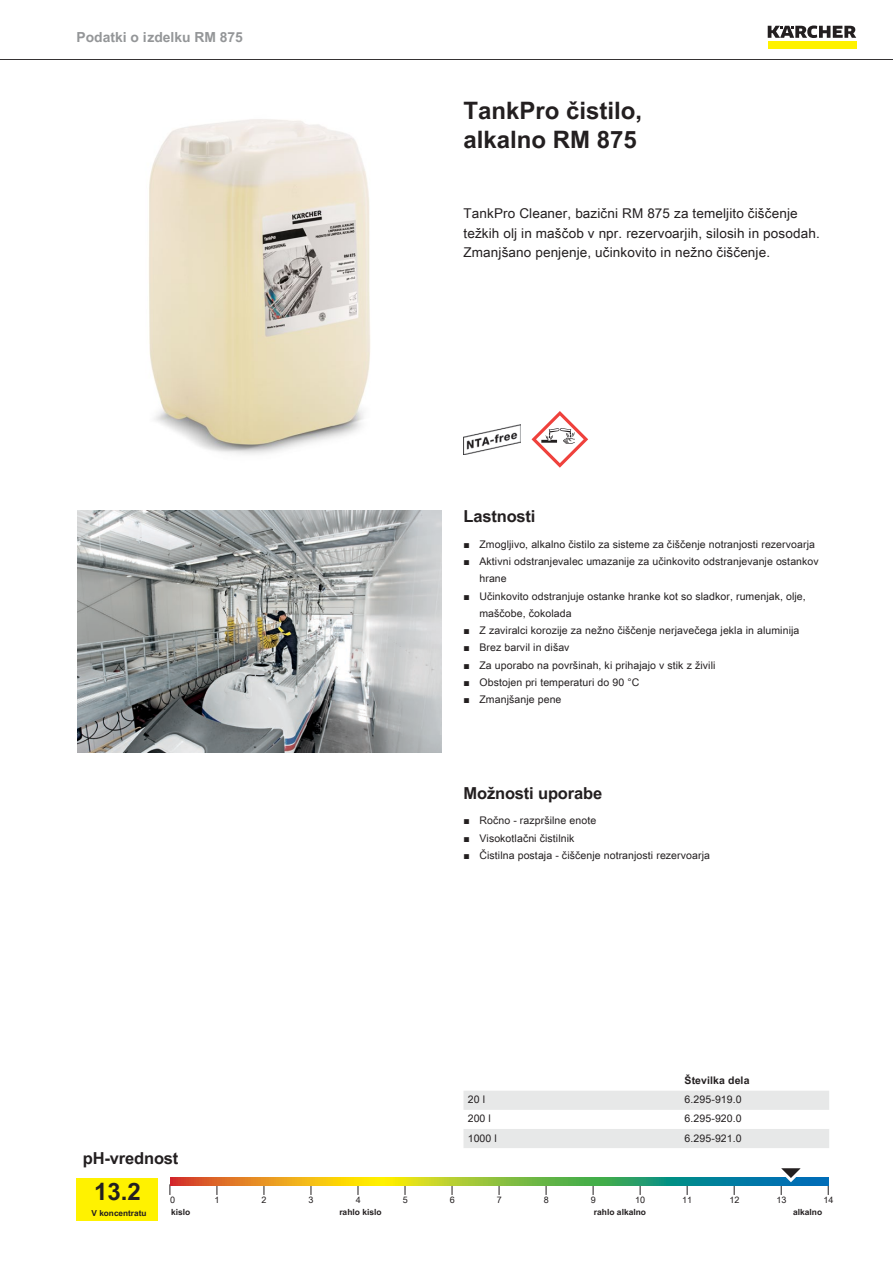
<style>
.page{position:relative;width:893px;height:1263px;background:#fff}
.page>*{position:absolute;margin:0;border:0;box-sizing:border-box;transform-origin:0 0}
.t1{font:700 24px/28.8px "Arial Unicode MS";color:#231f20}
.t2{font:700 16.5px "Arial Unicode MS";letter-spacing:-.01em;color:#231f20}
.t3{font:700 13.8px "Arial Unicode MS";color:#949698}
.t4{font:13.5px/19.5px "Arial Unicode MS";letter-spacing:.01em;color:#231f20}
.t5{font:10.5px/17.2px "Arial Unicode MS";letter-spacing:.01em;color:#231f20}
.t6{font:700 10.5px "Arial Unicode MS";letter-spacing:.01em;color:#231f20}
.t7{font:9px "Arial Unicode MS";color:#231f20}
.t8{font:700 8.4px "Arial Unicode MS";color:#231f20}
.t9{font:700 8.25px "Arial Unicode MS";color:#231f20}
.s1{font-family:"Arial"}
</style>
<div class="page">
<hr style="left:0;top:59px;width:893px;height:1px;background:#231f20">
<div style="left:768px;top:42px;width:88px;height:7px;background:#fff200"></div>
<svg style="left:768px;top:26px;width:88px;height:12px"></svg>
<img style="left:149px;top:119px;width:221px;height:336px">
<img style="left:463px;top:424px;width:57px;height:30px">
<svg style="left:531px;top:411px;width:57px;height:57px"></svg>
<img style="left:77px;top:510px;width:365px;height:243px">
<div style="left:77px;top:1178px;width:81px;height:42px;background:#fff200"></div>
<svg style="left:170px;top:1178px;width:658px;height:8px;background:#8aa445"></svg>
<svg style="left:773px;top:1168px;width:38px;height:27px"></svg>
<svg style="left:463px;top:1091px;width:366px;height:57px"></svg>
<h3 class="t3" style="left:77px;top:27px;width:168px">Podatki o izdelku RM 875</h3>
<h1 class="t1" style="left:463px;top:97px;width:180px">TankPro čistilo, alkalno RM 875</h1>
<p class="t4" style="left:463px;top:203px;width:358px">TankPro Cleaner, bazični RM 875 za temeljito čiščenje težkih olj in maščob v npr. rezervoarjih, silosih in posodah.<br>Zmanjšano penjenje, učinkovito in nežno čiščenje.</p>
<h2 class="t2" style="left:463px;top:504px;width:74px">Lastnosti</h2>
<p class="t5" style="left:463px;top:535px;width:353px"><span class="s1">■</span> Zmogljivo, alkalno čistilo za sisteme za čiščenje notranjosti rezervoarja</p>
<p class="t5" style="left:479px;top:553px;width:341px;text-indent:-16px"><span class="s1">■</span> Aktivni odstranjevalec umazanije za učinkovito odstranjevanje ostankov hrane</p>
<p class="t5" style="left:479px;top:587px;width:328px;text-indent:-16px"><span class="s1">■</span> Učinkovito odstranjuje ostanke hranke kot so sladkor, rumenjak, olje, maščobe, čokolada</p>
<p class="t5" style="left:463px;top:622px;width:337px"><span class="s1">■</span> Z zaviralci korozije za nežno čiščenje nerjavečega jekla in aluminija</p>
<p class="t5" style="left:463px;top:639px;width:108px"><span class="s1">■</span> Brez barvil in dišav</p>
<p class="t5" style="left:463px;top:656px;width:253px"><span class="s1">■</span> Za uporabo na površinah, ki prihajajo v stik z živili</p>
<p class="t5" style="left:463px;top:673px;width:177px"><span class="s1">■</span> Obstojen pri temperaturi do 90 °C</p>
<p class="t5" style="left:463px;top:691px;width:99px"><span class="s1">■</span> Zmanjšanje pene</p>
<h2 class="t2" style="left:463px;top:780px;width:140px">Možnosti uporabe</h2>
<p class="t5" style="left:463px;top:812px;width:134px"><span class="s1">■</span> Ročno - razpršilne enote</p>
<p class="t5" style="left:463px;top:829px;width:112px"><span class="s1">■</span> Visokotlačni čistilnik</p>
<p class="t5" style="left:463px;top:846px;width:248px"><span class="s1">■</span> Čistilna postaja - čiščenje notranjosti rezervoarja</p>
<p class="t6" style="left:685px;top:1073px;width:66px">Številka dela</p>
<p class="t5" style="left:468px;top:1091px;width:19px">20 l</p>
<p class="t5" style="left:685px;top:1091px;width:59px">6.295-919.0</p>
<p class="t5" style="left:468px;top:1110px;width:25px">200 l</p>
<p class="t5" style="left:685px;top:1110px;width:59px">6.295-920.0</p>
<p class="t5" style="left:468px;top:1129px;width:31px">1000 l</p>
<p class="t5" style="left:685px;top:1129px;width:59px">6.295-921.0</p>
<h2 class="t2" style="left:83px;top:1146px;width:97px">pH-vrednost</h2>
<h1 class="t1" style="left:94px;top:1178px;width:48px">13.2</h1>
<p class="t7" style="left:170px;top:1193px;width:7px">0</p>
<p class="t7" style="left:215px;top:1193px;width:7px">1</p>
<p class="t7" style="left:262px;top:1193px;width:7px">2</p>
<p class="t7" style="left:309px;top:1193px;width:7px">3</p>
<p class="t7" style="left:356px;top:1193px;width:7px">4</p>
<p class="t7" style="left:403px;top:1193px;width:7px">5</p>
<p class="t7" style="left:450px;top:1193px;width:7px">6</p>
<p class="t7" style="left:497px;top:1193px;width:7px">7</p>
<p class="t7" style="left:544px;top:1193px;width:7px">8</p>
<p class="t7" style="left:591px;top:1193px;width:7px">9</p>
<p class="t7" style="left:635px;top:1193px;width:12px">10</p>
<p class="t7" style="left:682px;top:1193px;width:12px">11</p>
<p class="t7" style="left:729px;top:1193px;width:12px">12</p>
<p class="t7" style="left:776px;top:1193px;width:12px">13</p>
<p class="t7" style="left:823px;top:1193px;width:12px">14</p>
<p class="t9" style="left:92px;top:1207px;width:57px">V koncentratu</p>
<p class="t8" style="left:171px;top:1206px;width:21px">kislo</p>
<p class="t8" style="left:339px;top:1206px;width:44px">rahlo kislo</p>
<p class="t8" style="left:594px;top:1206px;width:54px">rahlo alkalno</p>
<p class="t8" style="left:793px;top:1206px;width:31px">alkalno</p>
</div>
